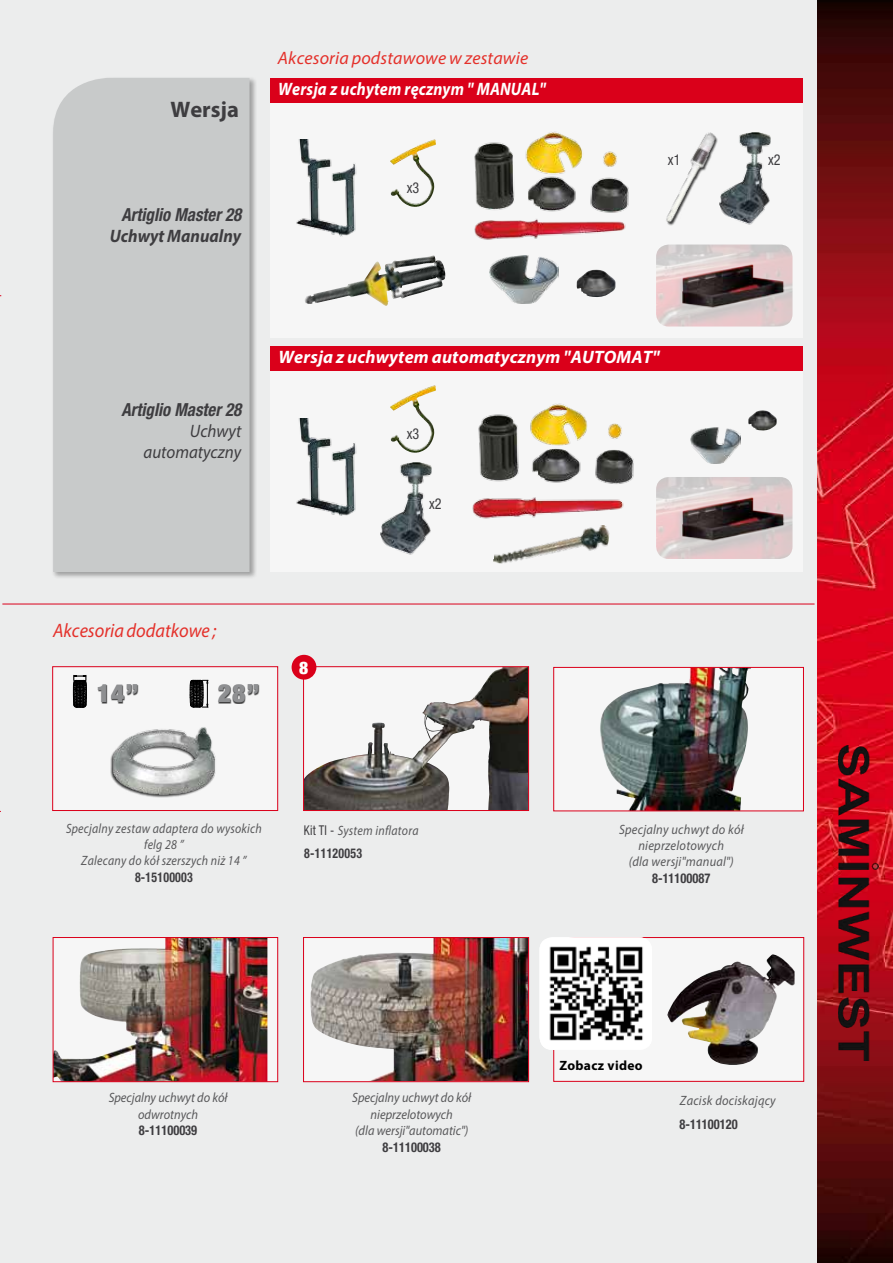
<style>
.page{position:relative;width:893px;height:1263px;background:#fff}
.page>*{position:absolute;margin:0;border:0;box-sizing:border-box;transform-origin:0 0}
.t1{font:900 condensed 25.05px "Helvetica Neue LT Std";color:#8f9092}
.t2{font:700 22.5px "Myriad Pro";color:#3e3d40}
.t3{font:italic 19.5px "Myriad Pro";color:#e4312b;scale:.94 1}
.t4{font:italic 700 18px "Myriad Pro";letter-spacing:.01em;color:#fff}
.t5{font:italic 700 condensed 18px "Helvetica Neue LT Std";color:#3e3d40;scale:.94 1}
.t6{font:italic 700 18px "Myriad Pro";letter-spacing:.01em;color:#fff;scale:.89 1}
.t7{font:italic 18px "Myriad Pro";letter-spacing:.01em;color:#e4312b}
.t8{font:italic 18px/21.3px "Myriad Pro";color:#3e3d40;text-align:right;scale:.94 1}
.t9{font:italic 700 18px "Myriad Pro";color:#3e3d40;scale:.94 1}
.t10{font:900 condensed 17.55px "Helvetica Neue";color:#fff}
.t11{font:condensed 15px "Helvetica Neue LT Std";color:#3e3d40;scale:.94 1}
.t12{font:italic 13.5px/16.4px "Myriad Pro";letter-spacing:.02em;color:#58585a;text-align:center;scale:.88 1}
.t13{font:italic 13.5px/16.5px "Myriad Pro";color:#58585a;text-align:center;scale:.92 1}
.t14{font:italic 13.5px/16.4px "Myriad Pro";letter-spacing:.02em;color:#58585a;text-align:center;scale:.92 1}
.t15{font:700 condensed 13.5px "Helvetica Neue LT Std";color:#3e3d40;scale:.92 1}
.t16{font:700 condensed 13.5px "Helvetica Neue LT Std";letter-spacing:.02em;color:#3e3d40;scale:.88 1}
.t17{font:700 13.5px "Myriad Pro";letter-spacing:.02em;color:#000}
.s1{font-family:"Helvetica Neue LT Std";font-style:normal;font-stretch:condensed;color:#3e3d40}
</style>
<div class="page">
<div style="left:0;top:0;width:817px;height:1263px;background:#eceded"></div>
<img style="left:818px;top:0;width:75px;height:1263px">
<hr style="left:2px;top:604px;width:813px;height:1px;background:#da001a">
<div style="left:304px;top:937px;width:225px;height:145px;background:#f6f6f6"></div>
<img style="left:310px;top:939px;width:217px;height:141px">
<div style="left:303px;top:937px;width:226px;height:145px;border:1px solid #da001a"></div>
<div style="left:53px;top:937px;width:225px;height:145px;background:#f6f6f6"></div>
<img style="left:55px;top:939px;width:212px;height:141px">
<div style="left:53px;top:937px;width:225px;height:145px;border:1px solid #da001a"></div>
<div style="left:270px;top:78px;width:532px;height:87px;background:#da001a"></div>
<div style="left:270px;top:103px;width:532px;height:234px;background:#f6f6f6"></div>
<img style="left:305px;top:256px;width:126px;height:49px">
<img style="left:474px;top:131px;width:155px;height:109px">
<img style="left:730px;top:133px;width:41px;height:92px">
<img style="left:489px;top:255px;width:69px;height:49px">
<img style="left:577px;top:270px;width:39px;height:27px">
<img style="left:666px;top:132px;width:64px;height:94px">
<img style="left:390px;top:139px;width:46px;height:68px">
<div style="left:51px;top:76px;width:206px;height:503px;background:#000;opacity:.55"></div>
<div style="left:53px;top:78px;width:197px;height:494px;background:#c8caca"></div>
<div style="left:554px;top:667px;width:249px;height:144px;background:#f6f6f6"></div>
<img style="left:600px;top:669px;width:149px;height:140px">
<div style="left:553px;top:667px;width:251px;height:144px;border:1px solid #da001a"></div>
<div style="left:270px;top:346px;width:532px;height:87px;background:#da001a"></div>
<div style="left:270px;top:371px;width:532px;height:201px;background:#f6f6f6"></div>
<img style="left:296px;top:419px;width:61px;height:97px">
<img style="left:380px;top:463px;width:52px;height:92px">
<img style="left:478px;top:403px;width:156px;height:81px">
<img style="left:690px;top:428px;width:51px;height:35px">
<img style="left:748px;top:410px;width:29px;height:21px">
<img style="left:493px;top:525px;width:117px;height:39px">
<img style="left:472px;top:497px;width:152px;height:22px">
<svg style="left:553px;top:937px;width:251px;height:145px"></svg>
<img style="left:667px;top:954px;width:127px;height:111px">
<img style="left:539px;top:937px;width:113px;height:113px">
<svg style="left:503px;top:668px;width:24px;height:141px;background:#3e3631"></svg>
<img style="left:305px;top:668px;width:198px;height:141px">
<div style="left:303px;top:666px;width:226px;height:145px;border:1px solid #da001a"></div>
<div style="left:53px;top:667px;width:225px;height:143px;background:#f6f6f6"></div>
<img style="left:72px;top:684px;width:187px;height:114px">
<div style="left:52px;top:666px;width:226px;height:145px;border:1px solid #da001a"></div>
<div style="left:218px;top:685px;width:42px;height:19px;background:#000;opacity:.75"></div>
<svg style="left:73px;top:675px;width:14px;height:32px"></svg>
<svg style="left:190px;top:679px;width:18px;height:29px"></svg>
<div style="left:98px;top:685px;width:41px;height:18px;background:#000;opacity:.75"></div>
<svg style="left:292px;top:655px;width:24px;height:25px"></svg>
<img style="left:390px;top:385px;width:46px;height:68px">
<img style="left:296px;top:139px;width:61px;height:97px">
<img style="left:656px;top:244px;width:136px;height:83px">
<img style="left:656px;top:477px;width:136px;height:82px">
<img style="left:838px;top:745px;width:40px;height:316px">
<h2 class="t2" style="left:170px;top:95px;width:70px">Wersja</h2>
<h3 class="t5" style="left:121px;top:204px;width:133px">Artiglio Master28</h3>
<h3 class="t9" style="left:110px;top:224px;width:141px">Uchwyt Manualny</h3>
<h3 class="t7" style="left:278px;top:47px;width:252px">Akcesoria podstawowe w zestawie</h3>
<h3 class="t6" style="left:278px;top:77px;width:302px">Wersja z uchytem ręcznym " MANUAL"</h3>
<p class="t11" style="left:407px;top:179px;width:15px">x3</p>
<p class="t11" style="left:668px;top:151px;width:15px">x1</p>
<p class="t11" style="left:768px;top:151px;width:15px">x2</p>
<h3 class="t5" style="left:121px;top:399px;width:133px">Artiglio Master28</h3>
<h3 class="t8" style="left:144px;top:420px;width:106px">Uchwyt automatyczny</h3>
<h3 class="t4" style="left:279px;top:345px;width:382px">Wersja z uchwytem automatycznym "AUTOMAT"</h3>
<p class="t11" style="left:407px;top:425px;width:15px">x3</p>
<p class="t11" style="left:429px;top:495px;width:15px">x2</p>
<h3 class="t3" style="left:53px;top:619px;width:175px">Akcesoria dodatkowe ;</h3>
<h1 class="t1" style="left:97px;top:677px;width:43px">14”</h1>
<h1 class="t1" style="left:218px;top:677px;width:43px">28”</h1>
<p class="t10" style="left:299px;top:653px;width:11px">8</p>
<p class="t12" style="left:66px;top:820px;width:224px">Specjalny zestaw adaptera do wysokich felg 28 ”<br>Zalecany do kół szerszych niż 14 ”</p>
<p class="t16" style="left:135px;top:869px;width:67px">8-15100003</p>
<p class="t12" style="left:304px;top:822px;width:132px"><span class="s1">Kit TI -</span> System inflatora</p>
<p class="t16" style="left:304px;top:845px;width:67px">8-11120053</p>
<p class="t14" style="left:619px;top:821px;width:137px">Specjalny uchwyt do kół nieprzelotowych<br>(dla wersji"manual")</p>
<p class="t15" style="left:652px;top:870px;width:65px">8-11100087</p>
<p class="t13" style="left:109px;top:1088px;width:131px;line-height:17.2px">Specjalny uchwyt do kół odwrotnych</p>
<p class="t15" style="left:139px;top:1122px;width:65px">8-11100039</p>
<p class="t13" style="left:352px;top:1089px;width:131px">Specjalny uchwyt do kół nieprzelotowych<br>(dla wersji"automatic")</p>
<p class="t15" style="left:383px;top:1139px;width:65px">8-11100038</p>
<p class="t17" style="left:559px;top:1057px;width:85px">Zobacz video</p>
<p class="t14" style="left:680px;top:1092px;width:106px">Zacisk dociskający</p>
<p class="t15" style="left:679px;top:1116px;width:65px">8-11100120</p>
</div>
